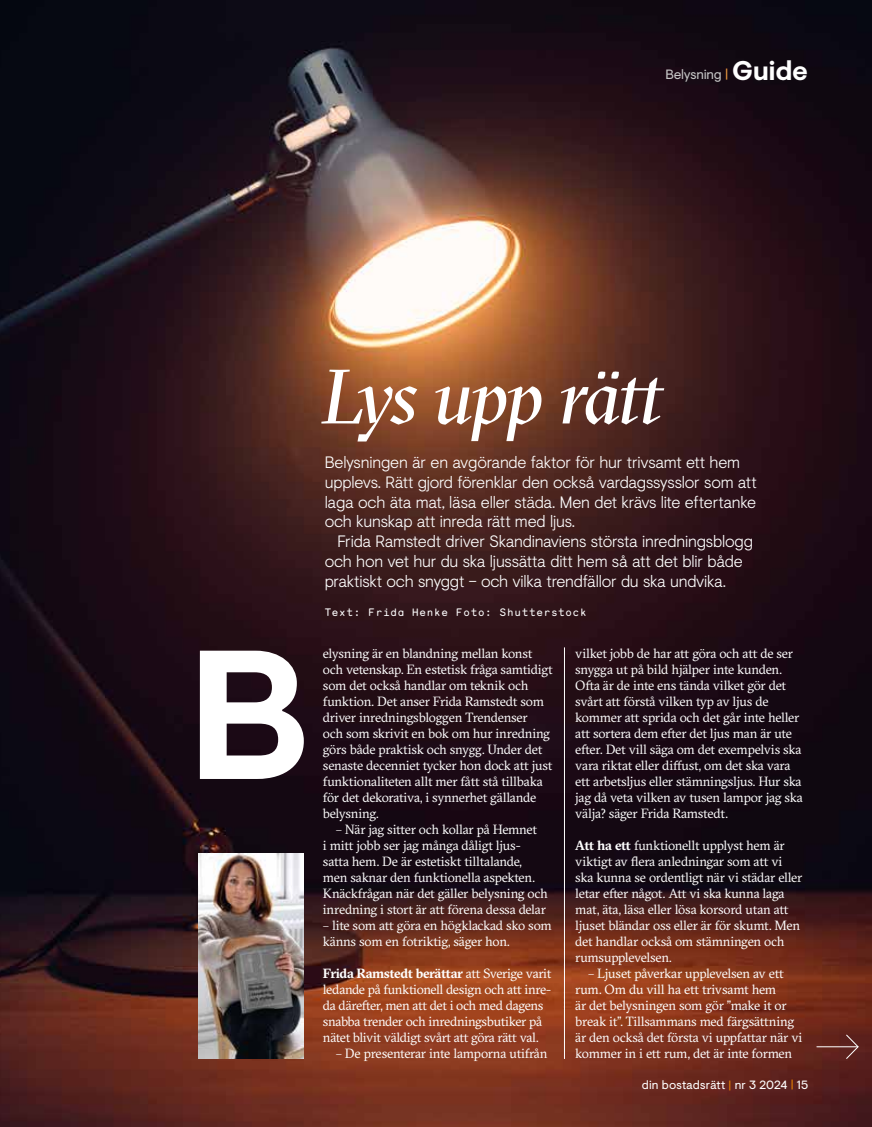
<style>
.page{position:relative;width:872px;height:1127px;background:#fff}
.page>*{position:absolute;margin:0;border:0;box-sizing:border-box;transform-origin:0 0}
.t1{font:italic 76.8px "GT Sectra Fine";letter-spacing:-.04em;color:#fff}
.t2{font:300 16.5px/19.8px "Visuelt";letter-spacing:-.015em;color:#fff}
.t3{font:13.5px "Visuelt";letter-spacing:-.015em;color:#c6c6c6}
.t4{font:13.35px/16px "GT Sectra";letter-spacing:-.02em;color:#fff}
.t5{font:12px "Visuelt";letter-spacing:.01em;color:#fff}
.t6{font:10.8px "Monosten";letter-spacing:.075em;color:#fff}
.s1{color:#ef9c3f}
.s2{font-weight:700;font-size:27px;color:#fff}
.s3{font-weight:700}
.s4{color:#e98200}
</style>
<div class="page">
<img style="left:0;top:0;width:872px;height:1127px">
<hr style="left:564px;top:647px;width:1px;height:412px;background:#fff">
<svg style="left:845px;top:1033px;width:14px;height:27px"></svg>
<hr style="left:817px;top:1046px;width:41px;height:1px;background:#fff">
<img style="left:198px;top:853px;width:105px;height:206px">
<svg style="left:200px;top:651px;width:104px;height:128px"></svg>
<p class="t3" style="left:665px;top:64px;width:144px">Belysning <span class="s1">|</span> <span class="s2">Guide</span></p>
<h1 class="t1" style="left:322px;top:351px;width:344px">Lys upp rätt</h1>
<p class="t2" style="left:325px;top:451px;width:433px">Belysningen är en avgörande faktor för hur trivsamt ett hem upplevs. Rätt gjord förenklar den också vardagssysslor som att laga och äta mat, läsa eller städa. Men det krävs lite eftertanke och kunskap att inreda rätt med ljus.</p>
<p class="t2" style="left:325px;top:530px;width:430px;text-indent:13px">Frida Ramstedt driver Skandinaviens största inredningsblogg och hon vet hur du ska ljussätta ditt hem så att det blir både praktiskt och snyggt – och vilka trendfällor du ska undvika.</p>
<p class="t6" style="left:325px;top:606px;width:263px">Text: Frida Henke Foto: Shutterstock</p>
<p class="t4" style="left:575px;top:645px;width:229px">vilket jobb de har att göra och att de ser snygga ut på bild hjälper inte kunden.<br>Ofta är de inte ens tända vilket gör det svårt att förstå vilken typ av ljus de kommer att sprida och det går inte heller att sortera dem efter det ljus man är ute efter. Det vill säga om det exempelvis ska vara riktat eller diffust, om det ska vara ett arbetsljus eller stämningsljus. Hur ska jag då veta vilken av tusen lampor jag ska välja? säger Frida Ramstedt.</p>
<p class="t4" style="left:575px;top:837px;width:228px"><span class="s3">Att ha ett</span> funktionellt upplyst hem är viktigt av flera anledningar som att vi ska kunna se ordentligt när vi städar eller letar efter något. Att vi ska kunna laga mat, äta, läsa eller lösa korsord utan att ljuset bländar oss eller är för skumt. Men det handlar också om stämningen och rumsupplevelsen.</p>
<p class="t4" style="left:575px;top:965px;width:228px;text-indent:13px">– Ljuset påverkar upplevelsen av ett rum. Om du vill ha ett trivsamt hem<br>är det belysningen som gör ”make it or break it”. Tillsammans med färgsättning är den också det första vi uppfattar när vi kommer in i ett rum, det är inte formen</p>
<p class="t4" style="left:323px;top:645px;width:231px">elysning är en blandning mellan konst och vetenskap. En estetisk fråga samtidigt som det också handlar om teknik och funktion. Det anser Frida Ramstedt som driver inredningsbloggen Trendenser<br>och som skrivit en bok om hur inredning görs både praktisk och snygg. Under det senaste decenniet tycker hon dock att just funktionaliteten allt mer fått stå tillbaka för det dekorativa, i synnerhet gällande belysning.</p>
<p class="t4" style="left:323px;top:821px;width:226px;text-indent:13px">– När jag sitter och kollar på Hemnet<br>i mitt jobb ser jag många dåligt ljus&shy;satta hem. De är estetiskt tilltalande, men saknar den funktionella aspekten.<br>Knäckfrågan när det gäller belysning och inredning i stort är att förena dessa delar</p>
<p class="t4" style="left:323px;top:917px;width:230px">– lite som att göra en högklackad sko som känns som en fotriktig, säger hon.</p>
<p class="t4" style="left:323px;top:965px;width:230px"><span class="s3">Frida Ramstedt berättar</span> att Sverige varit ledande på funktionell design och att inre&shy;da därefter, men att det i och med dagens snabba trender och inredningsbutiker på nätet blivit väldigt svårt att göra rätt val.</p>
<p class="t4" style="left:336px;top:1046px;width:213px">– De presenterar inte lamporna utifrån</p>
<p class="t5" style="left:642px;top:1076px;width:168px">din bostadsrätt <span class="s4">|</span> nr 3 2024 <span class="s4">|</span> 15</p>
</div>
